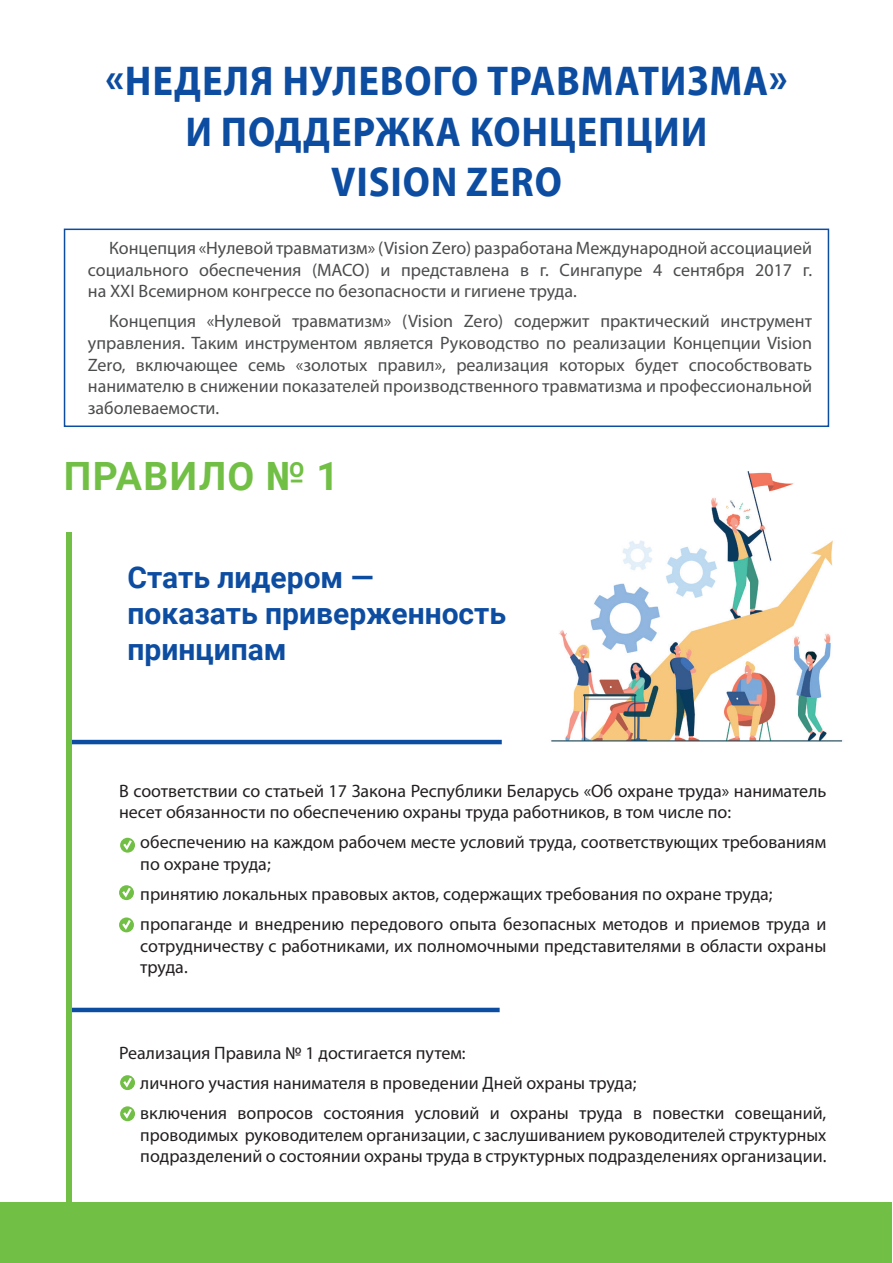
<style>
.page{position:relative;width:893px;height:1263px;background:#fff}
.page>*{position:absolute;margin:0;border:0;box-sizing:border-box;transform-origin:0 0}
.t1{font:700 semi-condensed 42px/50.4px "Myriad Pro";letter-spacing:.02em;color:#0d4da1;text-align:center}
.t2{font:700 39px "Roboto";letter-spacing:.035em;color:#71bf44}
.t3{font:700 30px/36px "Roboto";color:#0d4da1}
.текст_1{font:18px/21.6px "Myriad Pro";color:#231f20}
.текст_1-2{font:18px/21.6px "Myriad Pro";color:#4b4c4d;text-align:justify}
</style>
<div class="page">
<img style="left:551px;top:471px;width:292px;height:271px">
<div style="left:1px;top:1203px;width:891px;height:60px;background:#71bf44"></div>
<div style="left:64px;top:229px;width:765px;height:198px;border:2px solid #0d4da1"></div>
<hr style="left:71px;top:740px;width:431px;height:4px;background:#0d4da1">
<hr style="left:69px;top:1008px;width:431px;height:4px;background:#0d4da1">
<svg style="left:120px;top:838px;width:15px;height:15px"></svg>
<svg style="left:121px;top:838px;width:13px;height:14px"></svg>
<svg style="left:120px;top:885px;width:13px;height:15px"></svg>
<svg style="left:120px;top:917px;width:13px;height:15px"></svg>
<svg style="left:121px;top:1075px;width:13px;height:15px"></svg>
<svg style="left:121px;top:1106px;width:13px;height:15px"></svg>
<div style="left:66px;top:532px;width:6px;height:676px;background:#71bf44"></div>
<p class="t1" style="left:105px;top:57px;width:683px">«НЕДЕЛЯ НУЛЕВОГО ТРАВМАТИЗМА»<br>И ПОДДЕРЖКА КОНЦЕПЦИИ<br>VISION ZERO</p>
<p class="текст_1-2" style="left:88px;top:237px;width:726px;text-indent:21px">Концепция «Нулевой травматизм» (Vision Zero) разработана Международной ассоциацией социального обеспечения (МАСО) и представлена в г. Сингапуре 4 сентября 2017 г. на XXI Всемирном конгрессе по безопасности и гигиене труда.</p>
<p class="текст_1-2" style="left:88px;top:310px;width:726px;text-indent:21px">Концепция «Нулевой травматизм» (Vision Zero) содержит практический инструмент управления. Таким инструментом является Руководство по реализации Концепции Vision Zero, включающее семь «золотых правил», реализация которых будет способствовать нанимателю в снижении показателей производственного травматизма и профессиональной заболеваемости.</p>
<p class="t2" style="left:64px;top:448px;width:276px">ПРАВИЛО № 1</p>
<p class="t3" style="left:128px;top:558px;width:380px">Стать лидером — показать приверженность</p>
<p class="t3" style="left:128px;top:630px;width:161px">принципам</p>
<p class="текст_1" style="left:119px;top:779px;width:709px">В соответствии со статьей 17 Закона Республики Беларусь «Об охране труда» наниматель несет обязанности по обеспечению охраны труда работников, в том числе по:</p>
<p class="текст_1" style="left:140px;top:831px;width:688px">обеспечению на каждом рабочем месте условий труда, соответствующих требованиям по охране труда;</p>
<p class="текст_1" style="left:140px;top:883px;width:634px">принятию локальных правовых актов, содержащих требования по охране труда;</p>
<p class="текст_1" style="left:140px;top:913px;width:687px;text-align:justify">пропаганде и внедрению передового опыта безопасных методов и приемов труда и сотрудничеству с работниками, их полномочными представителями в области охраны труда.</p>
<p class="текст_1" style="left:119px;top:1042px;width:348px">Реализация Правила № 1 достигается путем:</p>
<p class="текст_1" style="left:140px;top:1072px;width:498px">личного участия нанимателя в проведении Дней охраны труда;</p>
<p class="текст_1" style="left:140px;top:1102px;width:688px;text-align:justify">включения вопросов состояния условий и охраны труда в повестки совещаний, проводимых руководителем организации, с заслушиванием руководителей структурных подразделений о состоянии охраны труда в структурных подразделениях организации.</p>
</div>
